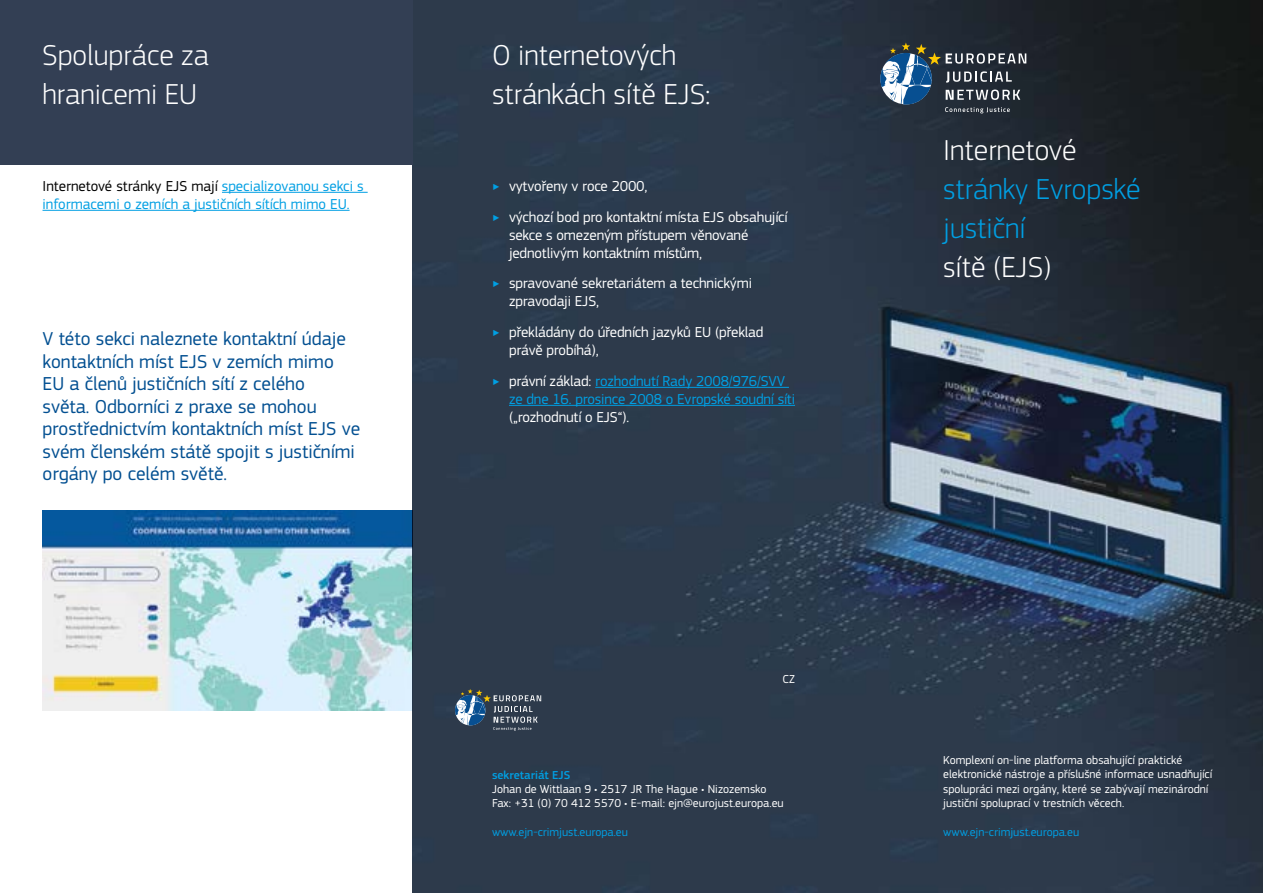
<style>
.page{position:relative;width:1263px;height:893px;background:#fff}
.page>*{position:absolute;margin:0;border:0;box-sizing:border-box;transform-origin:0 0}
.t1{font:300 30px/39px "EC Square Sans Pro";color:#fff}
.t2{font:300 30px/39px "EC Square Sans Pro";color:#009fe3}
.t3{font:19.5px/22.5px "EC Square Sans Pro";color:#024f91}
.t4{font:15px/18px "EC Square Sans Pro";letter-spacing:-.01em;color:#fff}
.t5{font:15px/18px "EC Square Sans Pro";color:#009fe3}
.t6{font:12px/14.4px "EC Square Sans Pro";color:#fff}
.t7{font:12px "EC Square Sans Pro";color:#009fe3}
.t8{font:500 12px "EC Square Sans Pro";color:#009fe3}
.s1{color:#000}
.s2{font-weight:300;color:#009fe3}
.s3{font-weight:300}
.s4{color:#fff}
</style>
<div class="page">
<img style="left:412px;top:0;width:851px;height:893px">
<div style="left:0;top:0;width:412px;height:165px;background:#333f54"></div>
<hr style="left:222px;top:192px;width:146px;height:1px;background:#009fe3">
<hr style="left:43px;top:210px;width:307px;height:1px;background:#009fe3">
<hr style="left:595px;top:387px;width:194px;height:1px;background:#009fe3">
<hr style="left:509px;top:405px;width:286px;height:1px;background:#009fe3">
<img style="left:43px;top:510px;width:369px;height:200px">
<svg style="left:880px;top:43px;width:146px;height:70px;background:#475562"></svg>
<svg style="left:455px;top:689px;width:86px;height:42px;background:#4f6071"></svg>
<h1 class="t1" style="left:43px;top:35px;width:168px">Spolupráce za hranicemi EU</h1>
<p class="t5" style="left:43px;top:177px;width:323px"><span class="s1">Internetové stránky EJS mají</span> specializovanou sekci s informacemi o zemích a justičních sítích mimo EU.</p>
<p class="t3" style="left:43px;top:328px;width:319px">V této sekci naleznete kontaktní údaje kontaktních míst EJS v zemích mimo EU a členů justičních sítí z celého<br>světa. Odborníci z praxe se mohou prostřednictvím kontaktních míst EJS ve svém členském státě spojit s justičními orgány po celém světě.</p>
<h1 class="t1" style="left:492px;top:35px;width:220px">O internetových stránkách sítě EJS:</h1>
<p class="t4" style="left:492px;top:171px;width:297px;line-height:30.8px"><span class="s2">‣</span> vytvořeny v roce 2000,<br><span class="s2">‣</span> výchozí bod pro kontaktní místa EJS obsahující</p>
<p class="t4" style="left:509px;top:226px;width:241px">sekce s omezeným přístupem věnované jednotlivým kontaktním místům,</p>
<p class="t4" style="left:509px;top:274px;width:245px;text-indent:-17px"><span class="s2">‣</span> spravované sekretariátem a technickými zpravodaji EJS,</p>
<p class="t4" style="left:509px;top:323px;width:256px;text-indent:-17px"><span class="s2">‣</span> překládány do úředních jazyků EU (překlad právě probíhá),</p>
<p class="t5" style="left:509px;top:372px;width:287px;text-indent:-17px"><span class="s3">‣</span> <span class="s4">právní základ:</span> rozhodnutí Rady 2008/976/SVV ze dne 16. prosince 2008 o Evropské soudní síti</p>
<p class="t4" style="left:509px;top:408px;width:122px">(„rozhodnutí o EJS“).</p>
<p class="t6" style="left:782px;top:672px;width:14px">CZ</p>
<p class="t8" style="left:492px;top:768px;width:80px">sekretariát EJS</p>
<p class="t6" style="left:492px;top:782px;width:293px">Johan de Wittlaan 9 • 2517 JR The Hague • Nizozemsko<br>Fax: +31 (0) 70 412 5570 • E-mail: ejn@eurojust.europa.eu</p>
<p class="t7" style="left:492px;top:825px;width:137px">www.ejn-crimjust.europa.eu</p>
<h1 class="t1" style="left:943px;top:131px;width:135px">Internetové</h1>
<h1 class="t2" style="left:943px;top:170px;width:199px">stránky Evropské justiční</h1>
<h1 class="t1" style="left:943px;top:248px;width:110px">sítě (EJS)</h1>
<p class="t6" style="left:943px;top:753px;width:270px">Komplexní on-line platforma obsahující praktické elektronické nástroje a příslušné informace usnadňující spolupráci mezi orgány, které se zabývají mezinárodní justiční spoluprací v trestních věcech.</p>
<p class="t7" style="left:943px;top:825px;width:137px">www.ejn-crimjust.europa.eu</p>
</div>
